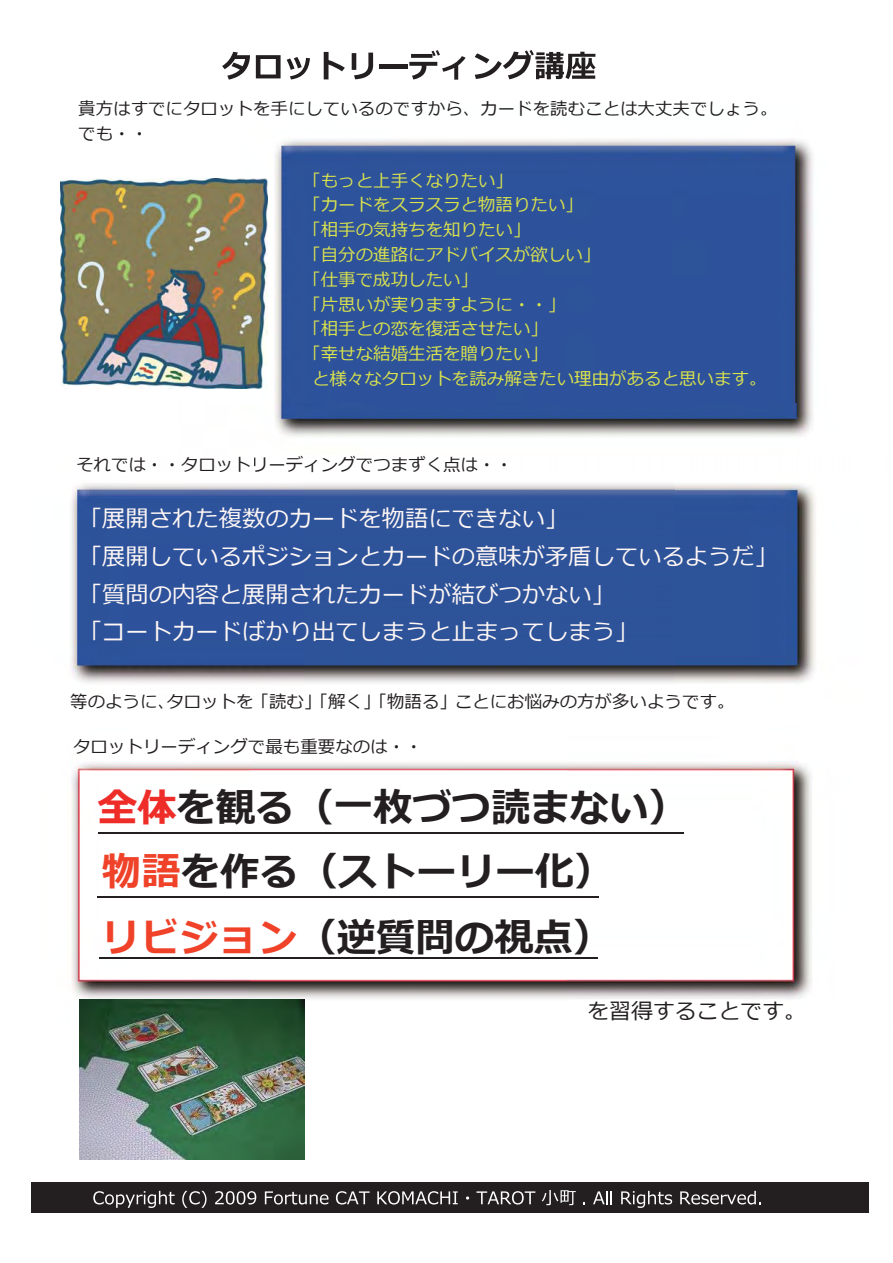
<style>
.page{position:relative;width:893px;height:1263px;background:#fff}
.page>*{position:absolute;margin:0;border:0;box-sizing:border-box;transform-origin:0 0}
.t1{font:700 39.3px/64.8px "Meiryo";color:#231f20}
.t2{font:23.25px/37.8px "Meiryo";color:#fff7f5}
.t3{font:21.9px "Meiryo";color:#231f20}
.t4{font:17.55px "Meiryo";color:#dae24d}
.t5{font:17.55px/24.8px "Meiryo";color:#231f20}
.s1{color:#ee2d29}
.s2{color:#ef4229}
</style>
<div class="page">
<img style="left:68px;top:760px;width:744px;height:265px">
<img style="left:195px;top:139px;width:619px;height:298px">
<svg style="left:222px;top:52px;width:28px;height:28px"></svg>
<svg style="left:256px;top:55px;width:25px;height:23px"></svg>
<svg style="left:287px;top:57px;width:23px;height:22px"></svg>
<svg style="left:324px;top:52px;width:21px;height:27px"></svg>
<svg style="left:352px;top:53px;width:21px;height:26px"></svg>
<hr style="left:379px;top:64px;width:28px;height:4px;background:#231f20">
<svg style="left:409px;top:50px;width:56px;height:30px"></svg>
<svg style="left:475px;top:50px;width:120px;height:29px"></svg>
<img style="left:71px;top:483px;width:605px;height:200px">
<img style="left:676px;top:483px;width:140px;height:200px">
<img style="left:60px;top:178px;width:207px;height:210px">
<hr style="left:98px;top:832px;width:585px;height:1px;background:#231f20">
<hr style="left:98px;top:896px;width:501px;height:1px;background:#231f20">
<hr style="left:99px;top:957px;width:498px;height:2px;background:#231f20">
<img style="left:80px;top:999px;width:224px;height:160px">
<div style="left:31px;top:1182px;width:838px;height:31px;background:#231f20"></div>
<svg style="left:93px;top:1191px;width:82px;height:17px"></svg>
<svg style="left:182px;top:1191px;width:24px;height:17px"></svg>
<svg style="left:215px;top:1191px;width:41px;height:14px"></svg>
<svg style="left:265px;top:1191px;width:63px;height:14px"></svg>
<svg style="left:336px;top:1191px;width:34px;height:14px"></svg>
<svg style="left:377px;top:1191px;width:81px;height:14px"></svg>
<svg style="left:466px;top:1196px;width:3px;height:4px"></svg>
<svg style="left:476px;top:1191px;width:59px;height:14px"></svg>
<svg style="left:542px;top:1190px;width:34px;height:15px"></svg>
<svg style="left:593px;top:1191px;width:19px;height:13px"></svg>
<svg style="left:621px;top:1191px;width:51px;height:17px"></svg>
<svg style="left:680px;top:1191px;width:81px;height:14px"></svg>
<p class="t5" style="left:78px;top:97px;width:701px">貴⽅はすでにタロットを⼿にしているのですから、カードを読むことは⼤丈夫でしょう。でも・・</p>
<p class="t4" style="left:303px;top:168px;width:211px">「もっと上⼿くなりたい」</p>
<p class="t4" style="left:303px;top:193px;width:281px">「カードをスラスラと物語りたい」</p>
<p class="t4" style="left:303px;top:218px;width:229px">「相⼿の気持ちを知りたい」</p>
<p class="t4" style="left:303px;top:242px;width:299px">「⾃分の進路にアドバイスが欲しい」</p>
<p class="t4" style="left:303px;top:267px;width:176px">「仕事で成功したい」</p>
<p class="t4" style="left:303px;top:292px;width:264px">「⽚思いが実りますように・・」</p>
<p class="t4" style="left:303px;top:317px;width:246px">「相⼿との恋を復活させたい」</p>
<p class="t4" style="left:303px;top:341px;width:246px">「幸せな結婚⽣活を贈りたい」</p>
<p class="t4" style="left:312px;top:366px;width:456px">と様々なタロットを読み解きたい理由があると思います。</p>
<p class="t5" style="left:76px;top:453px;width:438px">それでは・・タロットリーディングでつまずく点は・・</p>
<p class="t2" style="left:79px;top:501px;width:701px">「展開された複数のカードを物語にできない」<br>「展開しているポジションとカードの意味が⽭盾しているようだ」「質問の内容と展開されたカードが結びつかない」<br>「コートカードばかり出てしまうと⽌まってしまう」</p>
<p class="t5" style="left:70px;top:690px;width:666px">等のようにタロットを「読む」「解く」「物語る」ことにお悩みの⽅が多いようです。</p>
<p class="t5" style="left:158px;top:690px;width:19px">、</p>
<p class="t5" style="left:73px;top:735px;width:351px">タロットリーディングで最も重要なのは・・</p>
<p class="t1" style="left:98px;top:777px;width:591px"><span class="s1">全体</span>を観る（⼀枚づつ読まない）<span class="s2">物語</span>を作る（ストーリー化）<br><span class="s2">リビジョン</span>（逆質問の視点）</p>
<p class="t3" style="left:587px;top:996px;width:220px">を習得することです。</p>
</div>
